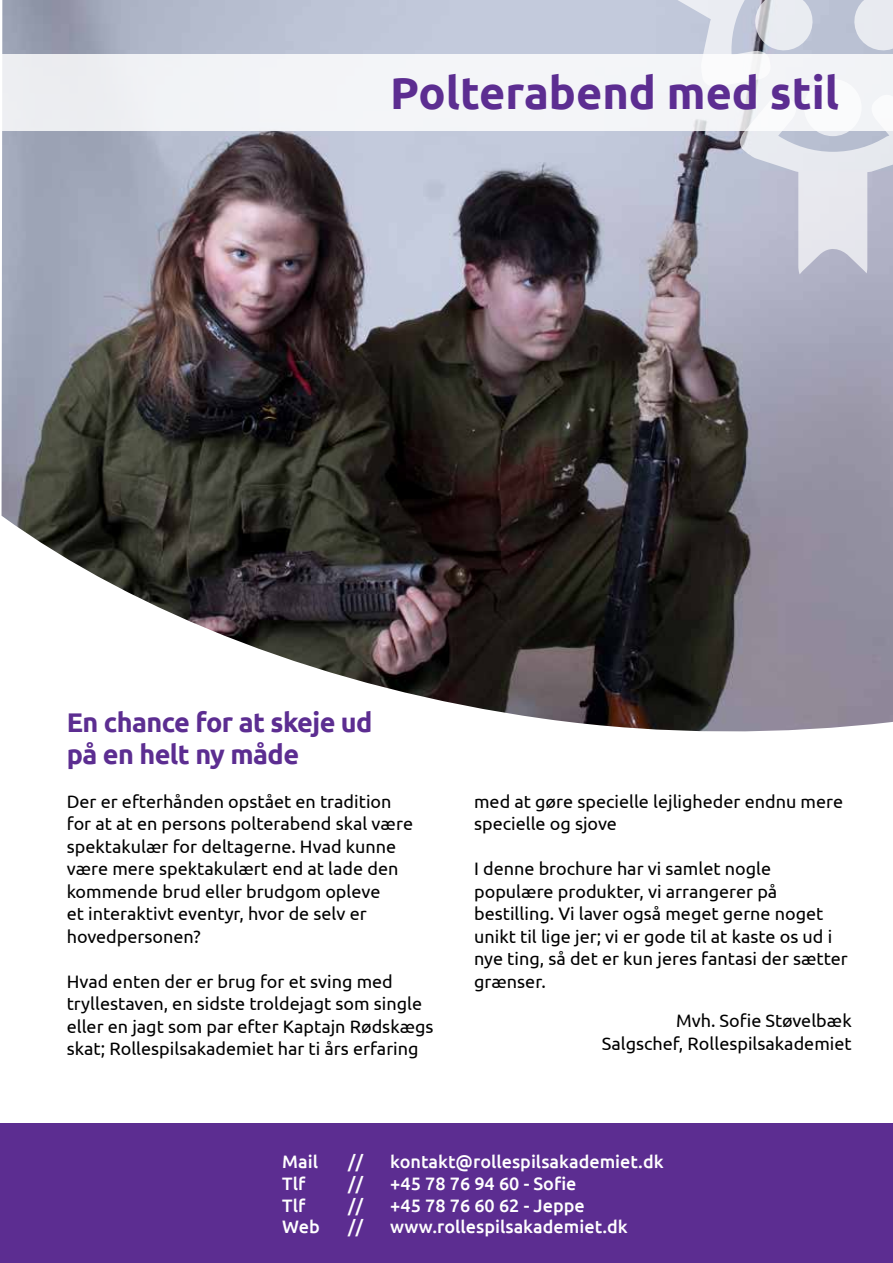
<style>
.page{position:relative;width:893px;height:1263px;background:#fff}
.page>*{position:absolute;margin:0;border:0;box-sizing:border-box;transform-origin:0 0}
.t1{font:700 45px "Ubuntu";color:#5c2d91}
.t2{font:700 27px/32.4px "Ubuntu";letter-spacing:-.02em;color:#5c2d91}
.t3{font:18px/22.5px "Ubuntu";color:#000}
.t4{font:500 18px "Ubuntu";color:#fff}
</style>
<div class="page">
<div style="left:0;top:1123px;width:893px;height:140px;background:#5c2d91"></div>
<img style="left:2px;top:0;width:891px;height:732px">
<div style="left:0;top:54px;width:893px;height:77px;background:#f3f4f7"></div>
<svg style="left:624px;top:0;width:269px;height:274px"></svg>
<h1 class="t1" style="left:390px;top:66px;width:450px">Polterabend med stil</h1>
<h2 class="t2" style="left:67px;top:705px;width:307px">En chance for at skeje ud på en helt ny måde</h2>
<p class="t3" style="left:67px;top:789px;width:348px">Der er efterhånden opstået en tradition for at at en persons polterabend skal være spektakulær for deltagerne. Hvad kunne være mere spektakulært end at lade den kommende brud eller brudgom opleve<br>et interaktivt eventyr, hvor de selv er hovedpersonen?</p>
<p class="t3" style="left:67px;top:969px;width:368px">Hvad enten der er brug for et sving med tryllestaven, en sidste troldejagt som single eller en jagt som par efter Kaptajn Rødskægs skat; Rollespilsakademiet har ti års erfaring</p>
<p class="t3" style="left:474px;top:789px;width:370px">med at gøre specielle lejligheder endnu mere specielle og sjove</p>
<p class="t3" style="left:474px;top:857px;width:375px">I denne brochure har vi samlet nogle populære produkter, vi arrangerer på bestilling. Vi laver også meget gerne noget unikt til lige jer; vi er gode til at kaste os ud i nye ting, så det er kun jeres fantasi der sætter grænser.</p>
<p class="t3" style="left:602px;top:1009px;width:251px;text-align:right">Mvh. Sofie Støvelbæk<br>Salgschef, Rollespilsakademiet</p>
<p class="t4" style="left:282px;top:1150px;width:37px">Mail</p>
<p class="t4" style="left:348px;top:1150px;width:16px">//</p>
<p class="t4" style="left:390px;top:1150px;width:275px">kontakt@rollespilsakademiet.dk</p>
<p class="t4" style="left:282px;top:1172px;width:24px">Tlf</p>
<p class="t4" style="left:348px;top:1172px;width:16px">//</p>
<p class="t4" style="left:390px;top:1172px;width:188px">+45 78 76 94 60 - Sofie</p>
<p class="t4" style="left:282px;top:1194px;width:24px">Tlf</p>
<p class="t4" style="left:348px;top:1194px;width:16px">//</p>
<p class="t4" style="left:390px;top:1194px;width:196px">+45 78 76 60 62 - Jeppe</p>
<p class="t4" style="left:282px;top:1215px;width:39px">Web</p>
<p class="t4" style="left:348px;top:1215px;width:16px">//</p>
<p class="t4" style="left:390px;top:1215px;width:239px">www.rollespilsakademiet.dk</p>
</div>
